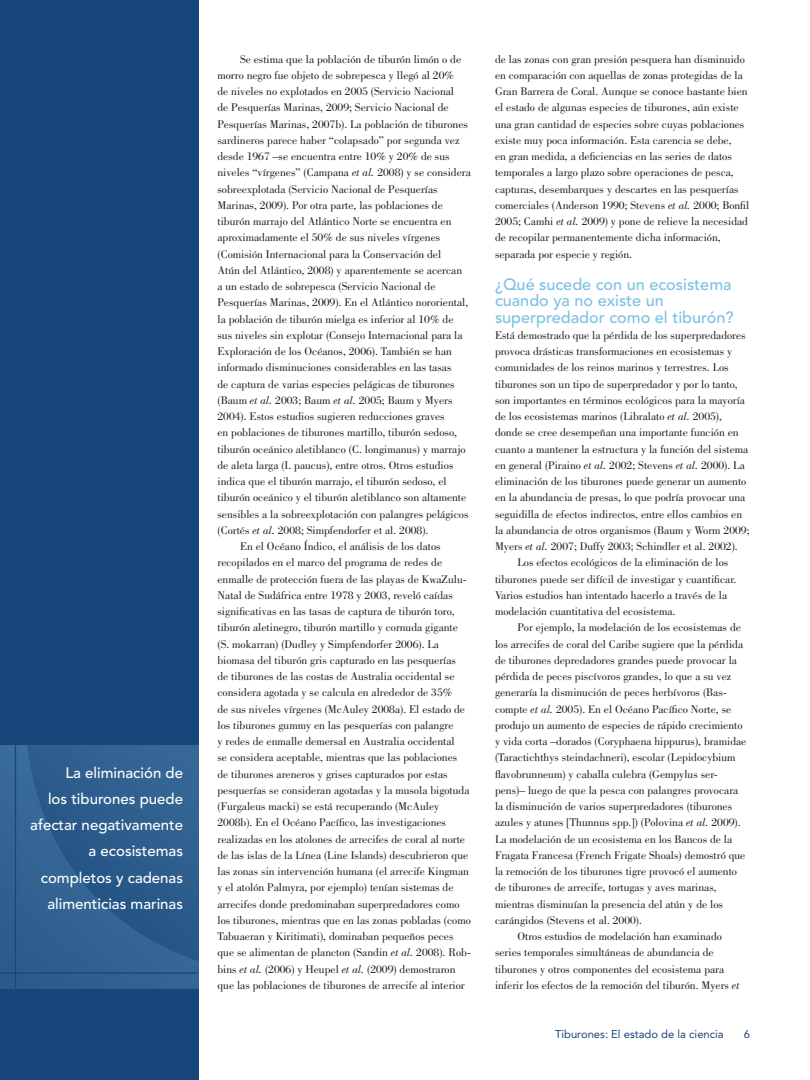
<style>
.page{position:relative;width:810px;height:1080px;background:#fff}
.page>*{position:absolute;margin:0;border:0;box-sizing:border-box;transform-origin:0 0}
.Subhead{font:500 16.25px/16.2px "Avenir LT Std";color:#7cc1e5}
.Call_outs{font:500 15px/26.2px "Avenir LT Std";color:#fff;text-align:right}
.Base{font:11.5px/16.2px "Bodoni";color:#1d201a}
.Flush{font:11.5px/16.2px "Bodoni";color:#1d201a}
.t1{font:11.25px "Avenir LT Std";color:#17477a}
.s1{font-style:italic}
</style>
<div class="page">
<div style="left:0;top:0;width:198px;height:1080px;background:#17477a"></div>
<img style="left:0;top:745px;width:198px;height:244px">
<hr style="left:15px;top:745px;width:1px;height:244px;background:#17477a">
<hr style="left:0;top:972px;width:198px;height:2px;background:#17477a">
<p class="Call_outs" style="left:30px;top:760px;width:154px">La eliminación de<br>los tiburones puede afectar negativamente a ecosistemas completos y cadenas alimenticias marinas</p>
<p class="Base" style="left:218px;top:51px;width:255px;text-indent:22px">Se estima que la población de tiburón limón o de morro negro fue objeto de sobrepesca y llegó al 20%<br>de niveles no explotados en 2005 (Servicio Nacional<br>de Pesquerías Marinas, 2009; Servicio Nacional de Pesquerías Marinas, 2007b). La población de tiburones sardineros parece haber “colapsado” por segunda vez desde 1967 –se encuentra entre 10% y 20% de sus niveles “vírgenes” (Campana <span class="s1">et al.</span> 2008) y se considera sobreexplotada (Servicio Nacional de Pesquerías Marinas, 2009). Por otra parte, las poblaciones de tiburón marrajo del Atlántico Norte se encuentra en aproximadamente el 50% de sus niveles vírgenes (Comisión Internacional para la Conservación del<br>Atún del Atlántico, 2008) y aparentemente se acercan<br>a un estado de sobrepesca (Servicio Nacional de Pesquerías Marinas, 2009). En el Atlántico nororiental, la población de tiburón mielga es inferior al 10% de sus niveles sin explotar (Consejo Internacional para la Exploración de los Océanos, 2006). También se han informado disminuciones considerables en las tasas<br>de captura de varias especies pelágicas de tiburones (Baum <span class="s1">et al.</span> 2003; Baum <span class="s1">et al.</span> 2005; Baum y Myers 2004). Estos estudios sugieren reducciones graves<br>en poblaciones de tiburones martillo, tiburón sedoso, tiburón oceánico aletiblanco (C. longimanus) y marrajo de aleta larga (I. paucus), entre otros. Otros estudios indica que el tiburón marrajo, el tiburón sedoso, el tiburón oceánico y el tiburón aletiblanco son altamente sensibles a la sobreexplotación con palangres pelágicos (Cortés <span class="s1">et al.</span> 2008; Simpfendorfer et al. 2008).</p>
<p class="Base" style="left:218px;top:538px;width:255px;text-indent:22px">En el Océano Índico, el análisis de los datos recopilados en el marco del programa de redes de enmalle de protección fuera de las playas de KwaZulu-Natal de Sudáfrica entre 1978 y 2003, reveló caídas significativas en las tasas de captura de tiburón toro, tiburón aletinegro, tiburón martillo y cornuda gigante (S. mokarran) (Dudley y Simpfendorfer 2006). La biomasa del tiburón gris capturado en las pesquerías<br>de tiburones de las costas de Australia occidental se considera agotada y se calcula en alrededor de 35%<br>de sus niveles vírgenes (McAuley 2008a). El estado de los tiburones gummy en las pesquerías con palangre<br>y redes de enmalle demersal en Australia occidental<br>se considera aceptable, mientras que las poblaciones de tiburones areneros y grises capturados por estas pesquerías se consideran agotadas y la musola bigotuda (Furgaleus macki) se está recuperando (McAuley 2008b). En el Océano Pacífico, las investigaciones realizadas en los atolones de arrecifes de coral al norte de las islas de la Línea (Line Islands) descubrieron que las zonas sin intervención humana (el arrecife Kingman y el atolón Palmyra, por ejemplo) tenían sistemas de arrecifes donde predominaban superpredadores como los tiburones, mientras que en las zonas pobladas (como Tabuaeran y Kiritimati), dominaban pequeños peces que se alimentan de plancton (Sandin <span class="s1">et al.</span> 2008). Rob&shy;bins <span class="s1">et al.</span> (2006) y Heupel <span class="s1">et al.</span> (2009) demostraron que las poblaciones de tiburones de arrecife al interior</p>
<p class="Base" style="left:495px;top:51px;width:256px">de las zonas con gran presión pesquera han disminuido en comparación con aquellas de zonas protegidas de la Gran Barrera de Coral. Aunque se conoce bastante bien el estado de algunas especies de tiburones, aún existe una gran cantidad de especies sobre cuyas poblaciones existe muy poca información. Esta carencia se debe,<br>en gran medida, a deficiencias en las series de datos temporales a largo plazo sobre operaciones de pesca, capturas, desembarques y descartes en las pesquerías comerciales (Anderson 1990; Stevens <span class="s1">et al.</span> 2000; Bonfil 2005; Camhi <span class="s1">et al.</span> 2009) y pone de relieve la necesidad de recopilar permanentemente dicha información, separada por especie y región.</p>
<p class="Subhead" style="left:495px;top:277px;width:240px">¿Qué sucede con un ecosistema cuando ya no existe un superpredador como el tiburón?</p>
<p class="Flush" style="left:495px;top:327px;width:256px">Está demostrado que la pérdida de los superpredadores provoca drásticas transformaciones en ecosistemas y comunidades de los reinos marinos y terrestres. Los tiburones son un tipo de superpredador y por lo tanto, son importantes en términos ecológicos para la mayoría de los ecosistemas marinos (Libralato <span class="s1">et al.</span> 2005), donde se cree desempeñan una importante función en cuanto a mantener la estructura y la función del sistema en general (Piraino <span class="s1">et al.</span> 2002; Stevens <span class="s1">et al.</span> 2000). La eliminación de los tiburones puede generar un aumento en la abundancia de presas, lo que podría provocar una seguidilla de efectos indirectos, entre ellos cambios en la abundancia de otros organismos (Baum y Worm 2009; Myers <span class="s1">et al.</span> 2007; Duffy 2003; Schindler et al. 2002).</p>
<p class="Base" style="left:495px;top:554px;width:243px;text-indent:22px">Los efectos ecológicos de la eliminación de los tiburones puede ser difícil de investigar y cuantificar.<br>Varios estudios han intentado hacerlo a través de la modelación cuantitativa del ecosistema.</p>
<p class="Base" style="left:495px;top:619px;width:253px;text-indent:22px">Por ejemplo, la modelación de los ecosistemas de los arrecifes de coral del Caribe sugiere que la pérdida de tiburones depredadores grandes puede provocar la pérdida de peces piscívoros grandes, lo que a su vez generaría la disminución de peces herbívoros (Bas&shy;compte <span class="s1">et al.</span> 2005). En el Océano Pacífico Norte, se produjo un aumento de especies de rápido crecimiento y vida corta –dorados (Coryphaena hippurus), bramidae (Taractichthys steindachneri), escolar (Lepidocybium flavobrunneum) y caballa culebra (Gempylus ser&shy;pens)– luego de que la pesca con palangres provocara la disminución de varios superpredadores (tiburones azules y atunes [Thunnus spp.]) (Polovina <span class="s1">et al.</span> 2009).<br>La modelación de un ecosistema en los Bancos de la Fragata Francesa (French Frigate Shoals) demostró que la remoción de los tiburones tigre provocó el aumento de tiburones de arrecife, tortugas y aves marinas, mientras disminuían la presencia del atún y de los carángidos (Stevens et al. 2000).</p>
<p class="Base" style="left:495px;top:928px;width:246px;text-indent:22px">Otros estudios de modelación han examinado series temporales simultáneas de abundancia de tiburones y otros componentes del ecosistema para inferir los efectos de la remoción del tiburón. Myers <span class="s1">et</span></p>
<p class="t1" style="left:555px;top:1027px;width:170px">Tiburones: El estado de la ciencia</p>
<p class="t1" style="left:744px;top:1027px;width:8px">6</p>
</div>
